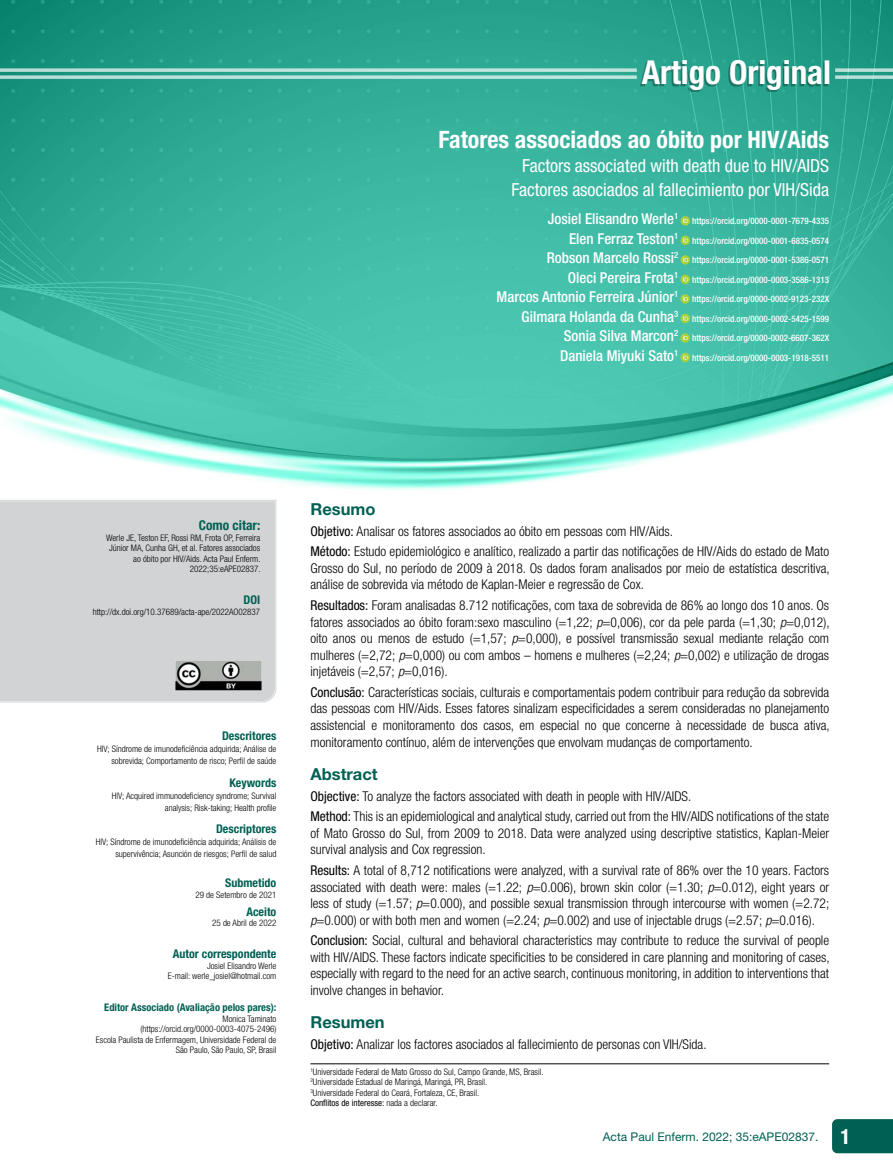
<style>
.page{position:relative;width:893px;height:1170px;background:#fff}
.page>*{position:absolute;margin:0;border:0;box-sizing:border-box;transform-origin:0 0}
.t1{font:700 condensed 33px "Helvetica Neue LT Std";color:#fff}
.t2{font:700 condensed 24px "Helvetica Neue LT Std";color:#fff}
.t3{font:condensed 18px/24px "Helvetica Neue LT Std";color:#fff;text-align:center}
.t4{font:700 16.5px "Helvetica Neue LT Std";color:#006053}
.t5{font:500 condensed 15px "Helvetica Neue LT Std";color:#fff}
.t6{font:300 condensed 13.5px/16.5px "Helvetica Neue LT Std";color:#000}
.t7{font:700 condensed 13.5px "Helvetica Neue LT Std";color:#006053}
.t8{font:700 condensed 12px "Helvetica Neue LT Std";color:#006053}
.t9{font:12px "Helvetica Neue LT Std";color:#006053}
.t10{font:700 condensed 10.5px "Helvetica Neue LT Std";color:#006053}
.t11{font:300 condensed 9px/10.5px "Helvetica Neue LT Std";color:#000;text-align:right}
.t12{font:500 condensed 9px "Helvetica Neue LT Std";color:#fff}
.s1{font-weight:400}
.s2{font-style:italic}
.s3{font-weight:700;font-stretch:condensed;font-size:21px;color:#fff}
</style>
<div class="page">
<div style="left:832px;top:1119px;width:61px;height:34px;background:#006053"></div>
<img style="left:0;top:0;width:893px;height:490px">
<svg style="left:835px;top:75px;width:58px;height:4px"></svg>
<svg style="left:835px;top:68px;width:58px;height:4px"></svg>
<svg style="left:0;top:500px;width:277px;height:203px;background:#e1e3e3"></svg>
<div style="left:0;top:501px;width:275px;height:199px;background:#d1d3d4"></div>
<img style="left:175px;top:660px;width:86px;height:30px">
<svg style="left:680px;top:216px;width:10px;height:10px"></svg>
<svg style="left:683px;top:218px;width:5px;height:5px"></svg>
<svg style="left:680px;top:236px;width:10px;height:9px"></svg>
<svg style="left:683px;top:237px;width:5px;height:5px"></svg>
<svg style="left:680px;top:255px;width:10px;height:10px"></svg>
<svg style="left:683px;top:257px;width:5px;height:5px"></svg>
<svg style="left:680px;top:275px;width:10px;height:9px"></svg>
<svg style="left:683px;top:276px;width:5px;height:5px"></svg>
<svg style="left:680px;top:294px;width:10px;height:10px"></svg>
<svg style="left:683px;top:296px;width:5px;height:5px"></svg>
<svg style="left:680px;top:314px;width:10px;height:9px"></svg>
<svg style="left:683px;top:315px;width:5px;height:5px"></svg>
<svg style="left:680px;top:333px;width:10px;height:10px"></svg>
<svg style="left:683px;top:335px;width:5px;height:5px"></svg>
<svg style="left:680px;top:353px;width:10px;height:9px"></svg>
<svg style="left:683px;top:354px;width:5px;height:5px"></svg>
<hr style="left:310px;top:1063px;width:519px;height:1px;background:#000">
<div style="left:640px;top:62px;width:187px;height:30px;background:#000;opacity:.3"></div>
<svg style="left:0;top:75px;width:637px;height:4px;background:#aadad2"></svg>
<svg style="left:0;top:68px;width:637px;height:4px;background:#aadad1"></svg>
<h1 class="t1" style="left:642px;top:52px;width:191px">Artigo Original</h1>
<h2 class="t2" style="left:439px;top:125px;width:392px">Fatores associados ao óbito por HIV/Aids</h2>
<h3 class="t3" style="left:511px;top:154px;width:319px">Factors associated with death due to HIV/AIDS<br>Factores asociados al fallecimiento por VIH/Sida</h3>
<p class="t5" style="left:548px;top:210px;width:132px">Josiel Elisandro Werle<sup>1</sup></p>
<p class="t12" style="left:692px;top:215px;width:138px">https://orcid.org/0000-0001-7679-4335</p>
<p class="t5" style="left:569px;top:229px;width:111px">Elen Ferraz Teston<sup>1</sup></p>
<p class="t12" style="left:692px;top:235px;width:138px">https://orcid.org/0000-0001-6835-0574</p>
<p class="t5" style="left:547px;top:249px;width:133px">Robson Marcelo Rossi<sup>2</sup></p>
<p class="t12" style="left:692px;top:254px;width:138px">https://orcid.org/0000-0001-5386-0571</p>
<p class="t5" style="left:568px;top:268px;width:112px">Oleci Pereira Frota<sup>1</sup></p>
<p class="t12" style="left:692px;top:274px;width:138px">https://orcid.org/0000-0003-3586-1313</p>
<p class="t5" style="left:497px;top:288px;width:183px">Marcos Antonio Ferreira Júnior<sup>1</sup></p>
<p class="t12" style="left:692px;top:293px;width:139px">https://orcid.org/0000-0002-9123-232X</p>
<p class="t5" style="left:522px;top:307px;width:158px">Gilmara Holanda da Cunha<sup>3</sup></p>
<p class="t12" style="left:692px;top:313px;width:138px">https://orcid.org/0000-0002-5425-1599</p>
<p class="t5" style="left:564px;top:327px;width:116px">Sonia Silva Marcon<sup>2</sup></p>
<p class="t12" style="left:692px;top:332px;width:139px">https://orcid.org/0000-0002-6607-362X</p>
<p class="t5" style="left:560px;top:346px;width:120px">Daniela Miyuki Sato<sup>1</sup></p>
<p class="t12" style="left:692px;top:352px;width:138px">https://orcid.org/0000-0003-1918-5511</p>
<p class="t7" style="left:199px;top:517px;width:63px">Como citar:</p>
<p class="t11" style="left:106px;top:532px;width:156px">Werle JE, Teston EF, Rossi RM, Frota OP, Ferreira Júnior MA, Cunha GH, et al. Fatores associados ao óbito por HIV/Aids. Acta Paul Enferm.<br>2022;35:eAPE02837.</p>
<p class="t8" style="left:244px;top:593px;width:18px">DOI</p>
<p class="t11" style="left:93px;top:606px;width:169px">http://dx.doi.org/10.37689/acta-ape/2022AO02837</p>
<p class="t8" style="left:222px;top:728px;width:56px">Descritores</p>
<p class="t11" style="left:97px;top:743px;width:181px;line-height:12px">HIV; Síndrome de imunodeficiência adquirida; Análise de sobrevida; Comportamento de risco; Perfil de saúde</p>
<p class="t8" style="left:230px;top:775px;width:48px">Keywords</p>
<p class="t11" style="left:112px;top:789px;width:166px;line-height:12px">HIV; Acquired immunodeficiency syndrome; Survival analysis; Risk-taking; Health profile</p>
<p class="t8" style="left:216px;top:821px;width:62px">Descriptores</p>
<p class="t11" style="left:96px;top:835px;width:182px;line-height:12px">HIV; Síndrome de imunodeficiência adquirida; Análisis de supervivência; Asunción de riesgos; Perfil de salud</p>
<p class="t8" style="left:225px;top:875px;width:53px">Submetido</p>
<p class="t11" style="left:195px;top:889px;width:82px">29 de Setembro de 2021</p>
<p class="t8" style="left:246px;top:904px;width:31px">Aceito</p>
<p class="t11" style="left:212px;top:917px;width:66px">25 de Abril de 2022</p>
<p class="t8" style="left:173px;top:946px;width:105px">Autor correspondente</p>
<p class="t11" style="left:168px;top:960px;width:110px">Josiel Elisandro Werle<br>E-mail: werle_josiel@hotmail.com</p>
<p class="t10" style="left:104px;top:1001px;width:174px">Editor Associado (Avaliação pelos pares):</p>
<p class="t11" style="left:96px;top:1013px;width:182px">Monica Taminato (https://orcid.org/0000-0003-4075-2496)<br>Escola Paulista de Enfermagem, Universidade Federal de São Paulo, São Paulo, SP, Brasil</p>
<p class="t4" style="left:310px;top:498px;width:67px">Resumo</p>
<p class="t6" style="left:310px;top:520px;width:520px;line-height:20.7px"><span class="s1">Objetivo:</span> Analisar os fatores associados ao óbito em pessoas com HIV/Aids.<br><span class="s1">Método:</span> Estudo epidemiológico e analítico, realizado a partir das notificações de HIV/Aids do estado de Mato</p>
<p class="t6" style="left:310px;top:559px;width:521px">Grosso do Sul, no período de 2009 à 2018. Os dados foram analisados por meio de estatística descritiva, análise de sobrevida via método de Kaplan-Meier e regressão de Cox.</p>
<p class="t6" style="left:310px;top:597px;width:521px;text-align:justify"><span class="s1">Resultados:</span> Foram analisadas 8.712 notificações, com taxa de sobrevida de 86% ao longo dos 10 anos. Os fatores associados ao óbito foram:sexo masculino (=1,22; <span class="s2">p</span>=0,006), cor da pele parda (=1,30; <span class="s2">p</span>=0,012), oito anos ou menos de estudo (=1,57; <span class="s2">p</span>=0,000), e possível transmissão sexual mediante relação com mulheres (=2,72; <span class="s2">p</span>=0,000) ou com ambos – homens e mulheres (=2,24; <span class="s2">p</span>=0,002) e utilização de drogas injetáveis (=2,57; <span class="s2">p</span>=0,016).</p>
<p class="t6" style="left:310px;top:683px;width:521px;text-align:justify"><span class="s1">Conclusão:</span> Características sociais, culturais e comportamentais podem contribuir para redução da sobrevida das pessoas com HIV/Aids. Esses fatores sinalizam especificidades a serem consideradas no planejamento assistencial e monitoramento dos casos, em especial no que concerne à necessidade de busca ativa, monitoramento contínuo, além de intervenções que envolvam mudanças de comportamento.</p>
<p class="t4" style="left:310px;top:763px;width:69px">Abstract</p>
<p class="t6" style="left:310px;top:785px;width:520px;line-height:20.7px"><span class="s1">Objective:</span> To analyze the factors associated with death in people with HIV/AIDS.<br><span class="s1">Method:</span> This is an epidemiological and analytical study, carried out from the HIV/AIDS notifications of the state</p>
<p class="t6" style="left:310px;top:824px;width:520px">of Mato Grosso do Sul, from 2009 to 2018. Data were analyzed using descriptive statistics, Kaplan-Meier survival analysis and Cox regression.</p>
<p class="t6" style="left:310px;top:861px;width:520px;text-align:justify"><span class="s1">Results:</span> A total of 8,712 notifications were analyzed, with a survival rate of 86% over the 10 years. Factors associated with death were: males (=1.22; <span class="s2">p</span>=0.006), brown skin color (=1.30; <span class="s2">p</span>=0.012), eight years or less of study (=1.57; <span class="s2">p</span>=0.000), and possible sexual transmission through intercourse with women (=2.72; <span class="s2">p</span>=0.000) or with both men and women (=2.24; <span class="s2">p</span>=0.002) and use of injectable drugs (=2.57; <span class="s2">p</span>=0.016).</p>
<p class="t6" style="left:310px;top:932px;width:521px;text-align:justify"><span class="s1">Conclusion:</span> Social, cultural and behavioral characteristics may contribute to reduce the survival of people with HIV/AIDS. These factors indicate specificities to be considered in care planning and monitoring of cases, especially with regard to the need for an active search, continuous monitoring, in addition to interventions that involve changes in behavior.</p>
<p class="t4" style="left:310px;top:1012px;width:76px">Resumen</p>
<p class="t6" style="left:310px;top:1035px;width:398px"><span class="s1">Objetivo:</span> Analizar los factores asociados al fallecimiento de personas con VIH/Sida.</p>
<p class="t11" style="left:310px;top:1065px;width:235px;text-align:left"><sup>1</sup>Universidade Federal de Mato Grosso do Sul, Campo Grande, MS, Brasil.<br><sup>2</sup>Universidade Estadual de Maringá, Maringá, PR, Brasil.<br><sup>3</sup>Universidade Federal do Ceará, Fortaleza, CE, Brasil.<br><span class="s1">Conflitos de interesse:</span> nada a declarar.</p>
<p class="t9" style="left:603px;top:1129px;width:249px">Acta Paul Enferm. 2022; 35:eAPE02837. <span class="s3">1</span></p>
</div>
